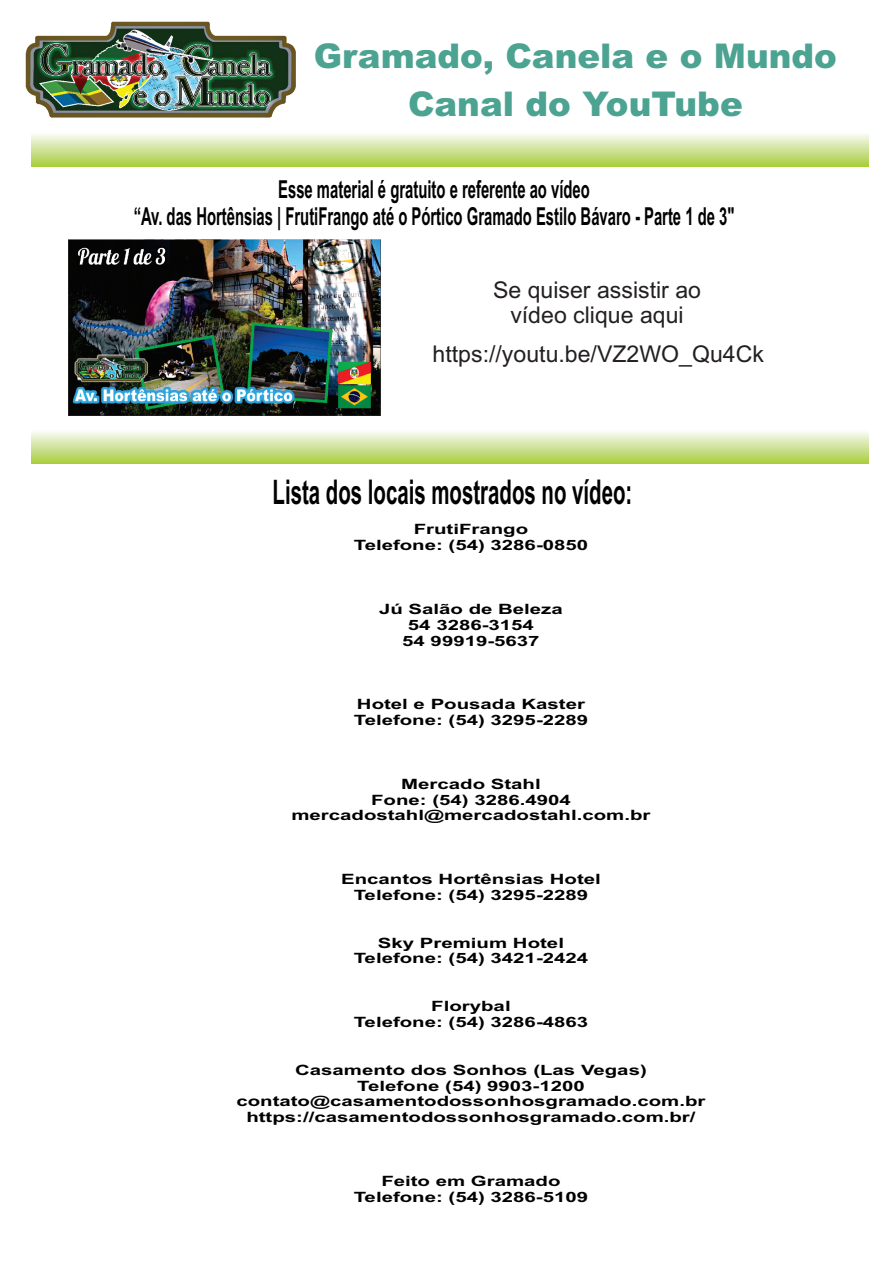
<style>
.page{position:relative;width:893px;height:1263px;background:#fff}
.page>*{position:absolute;margin:0;border:0;box-sizing:border-box;transform-origin:0 0}
.t1{font:900 34.05px/48px "Arial";color:#4ca391;text-align:center}
.t2{font:700 34.05px "Arial";color:#000;scale:.6 1}
.t3{font:700 24.75px/27.6px "Arial";color:#000;text-align:center;scale:.6 1}
.t4{font:23.1px/25.8px "Arial";color:#231f20;text-align:center}
.t5{font:700 14.25px/15.9px "Arial";color:#000;text-align:center;scale:1.44 1}
</style>
<div class="page">
<img style="left:25px;top:21px;width:271px;height:97px">
<div style="left:32px;top:132px;width:837px;height:34px;background:linear-gradient(to bottom,#fcfcfc,#abce44)"></div>
<div style="left:32px;top:430px;width:837px;height:34px;background:linear-gradient(to bottom,#fafbfb,#abce42)"></div>
<img style="left:69px;top:239px;width:312px;height:176px">
<h1 class="t1" style="left:314px;top:35px;width:525px">Gramado, Canela e o Mundo<br>Canal do YouTube</h1>
<h2 class="t3" style="left:134px;top:177px;width:1003px">Esse material é gratuito e referente ao vídeo<br>“Av. das Hortênsias | FrutiFrango até o Pórtico Gramado Estilo Bávaro - Parte 1 de 3"</h2>
<h3 class="t4" style="left:493px;top:279px;width:210px">Se quiser assistir ao vídeo clique aqui</h3>
<h3 class="t4" style="left:433px;top:343px;width:333px">https://youtu.be/VZ2WO_Qu4Ck</h3>
<h1 class="t2" style="left:273px;top:479px;width:601px">Lista dos locais mostrados no vídeo:</h1>
<p class="t5" style="left:354px;top:523px;width:164px">FrutiFrango<br>Telefone: (54) 3286-0850</p>
<p class="t5" style="left:379px;top:602px;width:129px">Jú Salão de Beleza<br>54 3286-3154<br>54 99919-5637</p>
<p class="t5" style="left:354px;top:697px;width:164px;text-align:left">Hotel e Pousada Kaster<br>Telefone: (54) 3295-2289</p>
<p class="t5" style="left:291px;top:777px;width:251px">Mercado Stahl<br>Fone: (54) 3286.4904 mercadostahl@mercadostahl.com.br</p>
<p class="t5" style="left:341px;top:872px;width:182px">Encantos Hortênsias Hotel<br>Telefone: (54) 3295-2289</p>
<p class="t5" style="left:354px;top:936px;width:164px">Sky Premium Hotel<br>Telefone: (54) 3421-2424</p>
<p class="t5" style="left:354px;top:999px;width:164px">Florybal<br>Telefone: (54) 3286-4863</p>
<p class="t5" style="left:236px;top:1063px;width:327px">Casamento dos Sonhos (Las Vegas)<br>Telefone (54) 9903-1200 contato@casamentodossonhosgramado.com.br https://casamentodossonhosgramado.com.br/</p>
<p class="t5" style="left:354px;top:1174px;width:164px">Feito em Gramado<br>Telefone: (54) 3286-5109</p>
</div>
